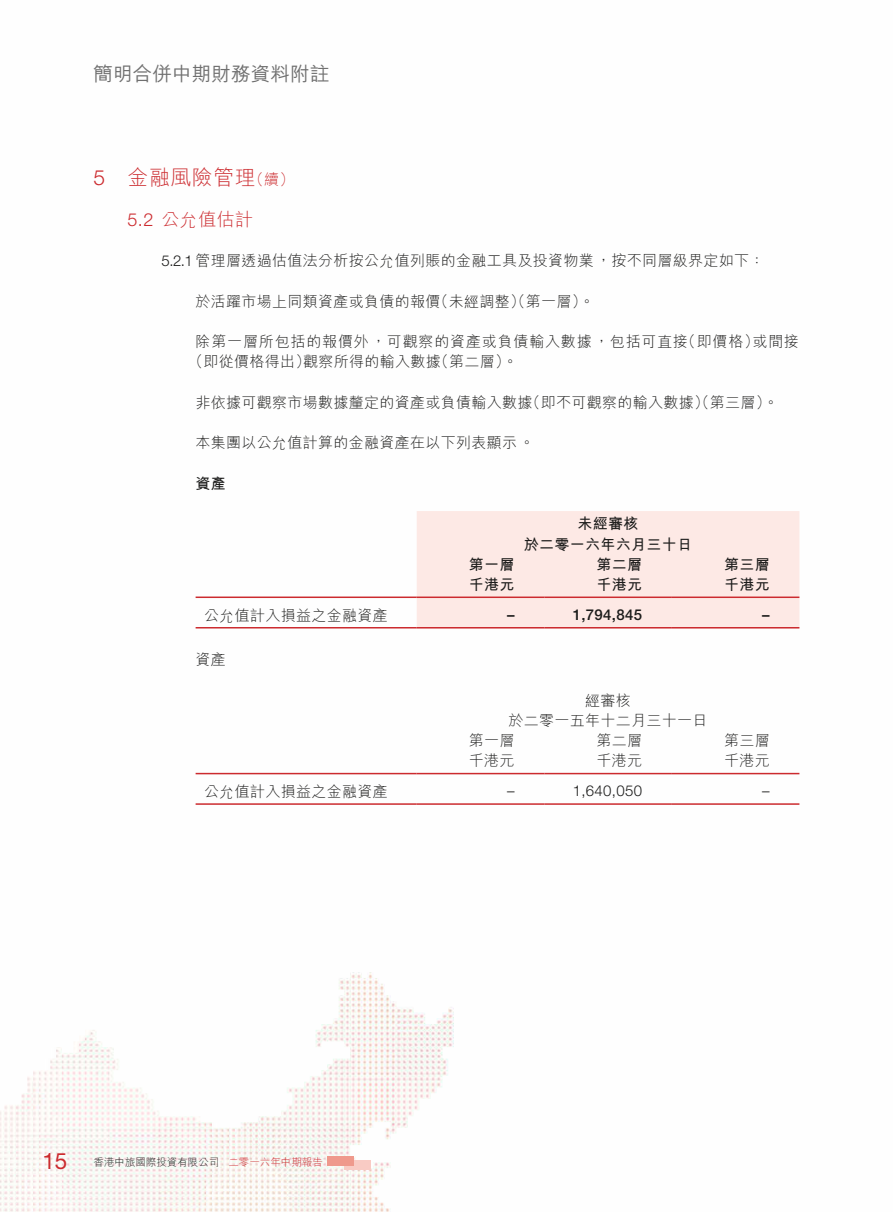
<style>
.page{position:relative;width:893px;height:1212px;background:#fff}
.page>*{position:absolute;margin:0;border:0;box-sizing:border-box;transform-origin:0 0}
.t1{font:22.5px "Helvetica Neue LT Std";color:#cc2b2f}
.t2{font:300 21px "M Hei HK";letter-spacing:.02em;color:#cc2b2f}
.t3{font:300 21px "Helvetica Neue LT Std";color:#cc2b2f}
.t4{font:500 19.5px "M Hei HK";letter-spacing:.01em;color:#6f6f6f}
.t5{font:300 18px "M Hei HK";letter-spacing:.02em;color:#cc2b2f}
.t6{font:300 18px "Helvetica Neue LT Std";color:#cc2b2f}
.t7{font:300 15px/20.2px "M Hei HK";letter-spacing:.02em;color:#1c1c1b;text-align:center}
.t8{font:300 15px/20.2px "M Hei HK";letter-spacing:.055em;color:#1c1c1b}
.t9{font:700 15px/20.2px "M Hei HK";letter-spacing:.02em;color:#1c1c1b;text-align:center}
.t10{font:500 15px "Helvetica Neue LT Std";letter-spacing:.02em;color:#1c1c1b}
.t11{font:300 15px "Helvetica Neue LT Std";letter-spacing:.02em;color:#1c1c1b}
.t12{font:300 15px "M Hei HK";color:#cc2b2f}
.t13{font:300 10.5px "M Hei HK";color:#1c1c1b}
.t14{font:300 10.5px "M Hei HK";color:#cc2b2f}
.s1{font-family:"Helvetica Neue LT Std"}
</style>
<div class="page">
<img style="left:0;top:511px;width:800px;height:701px">
<div style="left:345px;top:1161px;width:26px;height:9px;background:#f9cbc4"></div>
<div style="left:327px;top:1156px;width:26px;height:10px;background:#ef998c"></div>
<div style="left:417px;top:511px;width:382px;height:116px;background:#fde9e5"></div>
<hr style="left:196px;top:596px;width:221px;height:2px;background:#cc2b2f">
<hr style="left:417px;top:596px;width:127px;height:2px;background:#cc2b2f">
<hr style="left:544px;top:596px;width:128px;height:2px;background:#cc2b2f">
<hr style="left:672px;top:596px;width:127px;height:2px;background:#cc2b2f">
<hr style="left:196px;top:627px;width:221px;height:1px;background:#cc2b2f">
<hr style="left:417px;top:627px;width:127px;height:1px;background:#cc2b2f">
<hr style="left:544px;top:627px;width:128px;height:1px;background:#cc2b2f">
<hr style="left:672px;top:627px;width:127px;height:1px;background:#cc2b2f">
<hr style="left:196px;top:773px;width:221px;height:1px;background:#cc2b2f">
<hr style="left:417px;top:773px;width:127px;height:1px;background:#cc2b2f">
<hr style="left:544px;top:773px;width:128px;height:1px;background:#cc2b2f">
<hr style="left:672px;top:773px;width:127px;height:1px;background:#cc2b2f">
<hr style="left:196px;top:803px;width:221px;height:2px;background:#cc2b2f">
<hr style="left:417px;top:803px;width:127px;height:2px;background:#cc2b2f">
<hr style="left:544px;top:803px;width:128px;height:2px;background:#cc2b2f">
<hr style="left:672px;top:803px;width:127px;height:2px;background:#cc2b2f">
<h3 class="t4" style="left:94px;top:60px;width:237px">簡明合併中期財務資料附註</h3>
<h2 class="t3" style="left:94px;top:165px;width:13px">5</h2>
<h2 class="t2" style="left:128px;top:163px;width:130px">金融風險管理</h2>
<p class="t12" style="left:249px;top:169px;width:47px">（續(</p>
<p class="t6" style="left:128px;top:208px;width:27px">5.2</p>
<p class="t5" style="left:162px;top:206px;width:93px">公允值估計</p>
<p class="t7" style="left:162px;top:250px;width:604px"><span class="s1">5.2.1</span>管理層透過估值法分析按公允值列賬的金融工具及投資物業，按不同層級界定如下：</p>
<p class="t7" style="left:433px;top:290px;width:163px">（未經調整）（第一層。(</p>
<p class="t7" style="left:196px;top:290px;width:246px">於活躍市場上同類資產或負債的報價</p>
<p class="t7" style="left:681px;top:331px;width:80px">（即價格）</p>
<p class="t8" style="left:434px;top:331px;width:256px;text-indent:-238px">除第一層所包括的報價外，可觀察的資產或負債輸入數據，包括可直接（第二層。(</p>
<p class="t7" style="left:753px;top:331px;width:48px">或間接</p>
<p class="t7" style="left:188px;top:351px;width:124px">（即從價格得出）</p>
<p class="t7" style="left:303px;top:351px;width:139px">觀察所得的輸入數據</p>
<p class="t7" style="left:525px;top:392px;width:255px">（即不可觀察的輸入數據）（第三層。(</p>
<p class="t7" style="left:196px;top:392px;width:338px">非依據可觀察市場數據釐定的資產或負債輸入數據</p>
<p class="t7" style="left:196px;top:432px;width:340px">本集團以公允值計算的金融資產在以下列表顯示。</p>
<p class="t9" style="left:196px;top:472px;width:32px">資產</p>
<p class="t9" style="left:524px;top:513px;width:170px">未經審核<br>於二零一六年六月三十日</p>
<p class="t7" style="left:204px;top:604px;width:185px">公允值計入損益之金融資產</p>
<p class="t7" style="left:196px;top:649px;width:32px">資產</p>
<p class="t9" style="left:469px;top:553px;width:47px">第一層</p>
<p class="t9" style="left:596px;top:553px;width:47px">第二層</p>
<p class="t9" style="left:469px;top:573px;width:47px">千港元</p>
<p class="t9" style="left:596px;top:573px;width:47px">千港元</p>
<p class="t10" style="left:507px;top:606px;width:9px">–</p>
<p class="t10" style="left:573px;top:606px;width:71px">1,794,845</p>
<p class="t9" style="left:724px;top:553px;width:47px">第三層</p>
<p class="t9" style="left:724px;top:573px;width:47px">千港元</p>
<p class="t10" style="left:762px;top:606px;width:9px">–</p>
<p class="t7" style="left:204px;top:781px;width:185px">公允值計入損益之金融資產</p>
<p class="t7" style="left:509px;top:689px;width:200px">經審核<br>於二零一五年十二月三十一日</p>
<p class="t7" style="left:469px;top:730px;width:47px">第一層</p>
<p class="t7" style="left:596px;top:730px;width:47px">第二層</p>
<p class="t7" style="left:724px;top:730px;width:47px">第三層</p>
<p class="t7" style="left:469px;top:750px;width:47px">千港元</p>
<p class="t7" style="left:596px;top:750px;width:47px">千港元</p>
<p class="t7" style="left:724px;top:750px;width:47px">千港元</p>
<p class="t11" style="left:507px;top:782px;width:9px">–</p>
<p class="t11" style="left:573px;top:782px;width:71px">1,640,050</p>
<p class="t11" style="left:762px;top:782px;width:9px">–</p>
<h1 class="t1" style="left:43px;top:1147px;width:26px">15</h1>
<p class="t13" style="left:94px;top:1154px;width:127px">香港中旅國際投資有限公司</p>
<p class="t14" style="left:228px;top:1154px;width:96px">二零一六年中期報告</p>
</div>
